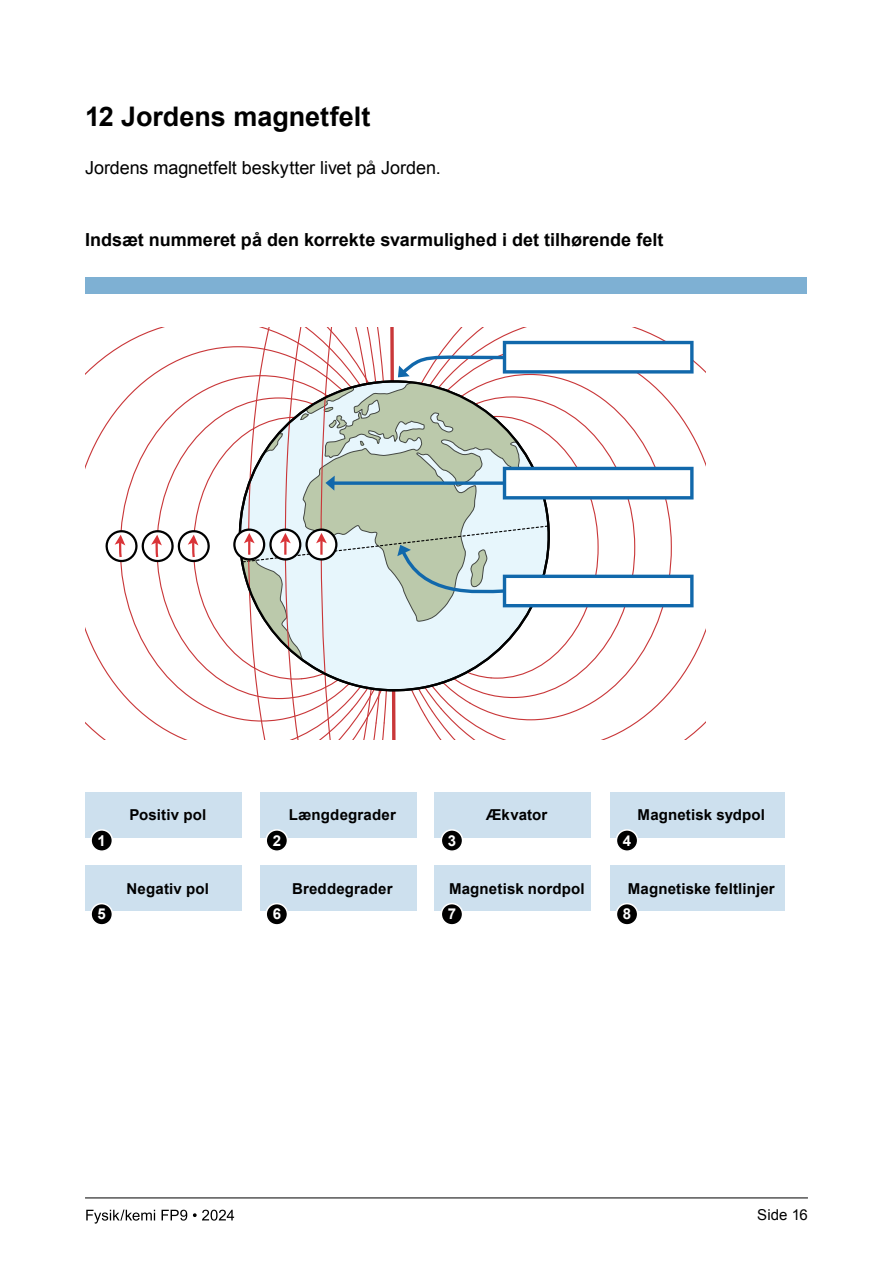
<style>
.page{position:relative;width:893px;height:1263px;background:#fff}
.page>*{position:absolute;margin:0;border:0;box-sizing:border-box;transform-origin:0 0}
.t1{font:700 27px "Arial";color:#000}
.t2{font:700 18px "Arial";color:#000}
.t3{font:18px "Arial";letter-spacing:-.005em;color:#000}
.t4{font:700 15px "Arial";letter-spacing:.01em;color:#000}
.t5{font:700 15px "Arial";color:#fff}
.t6{font:15px "Arial";letter-spacing:.005em;color:#000}
</style>
<div class="page">
<hr style="left:85px;top:1197px;width:723px;height:1px;background:#000">
<div style="left:85px;top:277px;width:721px;height:17px;background:#7eb0d3"></div>
<svg style="left:105px;top:327px;width:589px;height:412px"></svg>
<div style="left:85px;top:792px;width:157px;height:45px;background:#cde0ee"></div>
<div style="left:91px;top:830px;width:21px;height:21px;background:#000;border-radius:50%"></div>
<div style="left:90px;top:829px;width:23px;height:23px;border:2px solid #fff;border-radius:50%"></div>
<div style="left:260px;top:792px;width:157px;height:45px;background:#cde0ee"></div>
<div style="left:266px;top:830px;width:21px;height:21px;background:#000;border-radius:50%"></div>
<div style="left:265px;top:829px;width:23px;height:23px;border:2px solid #fff;border-radius:50%"></div>
<div style="left:434px;top:792px;width:157px;height:45px;background:#cde0ee"></div>
<div style="left:441px;top:830px;width:22px;height:21px;background:#000;border-radius:50%"></div>
<div style="left:441px;top:829px;width:22px;height:23px;border:2px solid #fff;border-radius:50%"></div>
<div style="left:610px;top:792px;width:174px;height:45px;background:#cde0ee"></div>
<div style="left:616px;top:830px;width:22px;height:21px;background:#000;border-radius:50%"></div>
<div style="left:616px;top:829px;width:22px;height:23px;border:2px solid #fff;border-radius:50%"></div>
<div style="left:85px;top:865px;width:157px;height:46px;background:#cde0ee"></div>
<div style="left:91px;top:904px;width:21px;height:21px;background:#000;border-radius:50%"></div>
<div style="left:90px;top:903px;width:23px;height:23px;border:2px solid #fff;border-radius:50%"></div>
<div style="left:260px;top:865px;width:157px;height:46px;background:#cde0ee"></div>
<div style="left:266px;top:904px;width:21px;height:21px;background:#000;border-radius:50%"></div>
<div style="left:265px;top:903px;width:23px;height:23px;border:2px solid #fff;border-radius:50%"></div>
<div style="left:434px;top:865px;width:157px;height:46px;background:#cde0ee"></div>
<div style="left:441px;top:904px;width:22px;height:21px;background:#000;border-radius:50%"></div>
<div style="left:441px;top:903px;width:22px;height:23px;border:2px solid #fff;border-radius:50%"></div>
<div style="left:610px;top:865px;width:174px;height:46px;background:#cde0ee"></div>
<div style="left:616px;top:904px;width:22px;height:21px;background:#000;border-radius:50%"></div>
<div style="left:616px;top:903px;width:22px;height:23px;border:2px solid #fff;border-radius:50%"></div>
<svg style="left:86px;top:1209px;width:69px;height:14px"></svg>
<svg style="left:162px;top:1210px;width:25px;height:10px"></svg>
<svg style="left:193px;top:1210px;width:41px;height:10px"></svg>
<h1 class="t1" style="left:85px;top:98px;width:287px">12 Jordens magnetfelt</h1>
<p class="t3" style="left:85px;top:156px;width:357px">Jordens magnetfelt beskytter livet på Jorden.</p>
<p class="t2" style="left:85px;top:227px;width:580px">Indsæt nummeret på den korrekte svarmulighed i det tilhørende felt</p>
<p class="t5" style="left:98px;top:830px;width:10px">1</p>
<p class="t5" style="left:98px;top:904px;width:10px">5</p>
<p class="t4" style="left:129px;top:805px;width:78px">Positiv pol</p>
<p class="t4" style="left:127px;top:878px;width:84px">Negativ pol</p>
<p class="t5" style="left:273px;top:830px;width:10px">2</p>
<p class="t4" style="left:289px;top:805px;width:108px">Længdegrader</p>
<p class="t5" style="left:273px;top:904px;width:10px">6</p>
<p class="t4" style="left:292px;top:878px;width:102px">Breddegrader</p>
<p class="t4" style="left:486px;top:805px;width:63px">Ækvator</p>
<p class="t4" style="left:638px;top:805px;width:129px">Magnetisk sydpol</p>
<p class="t5" style="left:448px;top:830px;width:10px">3</p>
<p class="t5" style="left:623px;top:830px;width:10px">4</p>
<p class="t4" style="left:449px;top:878px;width:137px">Magnetisk nordpol</p>
<p class="t4" style="left:628px;top:878px;width:148px">Magnetiske feltlinjer</p>
<p class="t5" style="left:448px;top:904px;width:10px">7</p>
<p class="t5" style="left:623px;top:904px;width:10px">8</p>
<p class="t6" style="left:757px;top:1205px;width:52px">Side 16</p>
</div>
